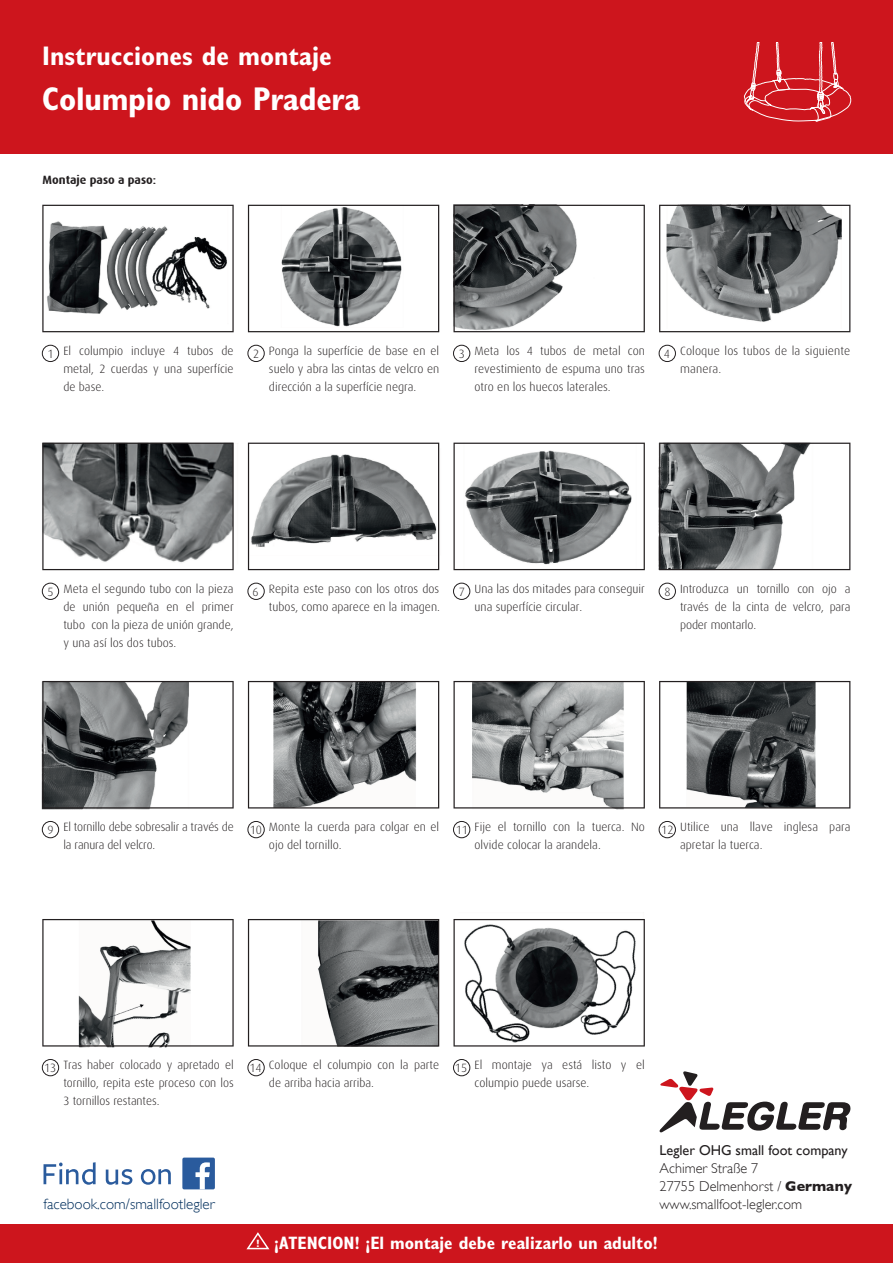
<style>
.page{position:relative;width:893px;height:1263px;background:#fff}
.page>*{position:absolute;margin:0;border:0;box-sizing:border-box;transform-origin:0 0}
.t1{font:700 condensed 33px "Gill Sans Std";letter-spacing:-.01em;color:#fff}
.t2{font:700 condensed 27px "Gill Sans Std";color:#fff}
.t3{font:700 condensed 18px "Gill Sans Std";color:#fff}
.t4{font:300 15px "Gill Sans";color:#002e5c}
.t5{font:300 14.25px/18px "Gill Sans";color:#231f20}
.t6{font:14.25px "Gill Sans";color:#231f20}
.t7{font:300 12px/18px "Dax";color:#231f20}
.t8{font:700 12px "Dax";color:#231f20}
.s1{font-weight:700}
.s2{font-family:"Dax Pro";font-stretch:normal;font-size:10.5px}
</style>
<div class="page">
<img style="left:0;top:153px;width:893px;height:1072px">
<div style="left:0;top:0;width:893px;height:153px;background:#cd151d"></div>
<svg style="left:744px;top:43px;width:104px;height:79px"></svg>
<div style="left:0;top:1225px;width:893px;height:38px;background:#cd151d"></div>
<svg style="left:659px;top:1071px;width:189px;height:62px"></svg>
<div style="left:182px;top:1157px;width:33px;height:32px;background:#2a5b9d;border-radius:2px"></div>
<svg style="left:45px;top:1162px;width:51px;height:23px"></svg>
<svg style="left:106px;top:1169px;width:26px;height:16px"></svg>
<svg style="left:141px;top:1169px;width:30px;height:16px"></svg>
<svg style="left:195px;top:1162px;width:15px;height:27px"></svg>
<svg style="left:45px;top:205px;width:189px;height:127px"></svg>
<svg style="left:659px;top:205px;width:189px;height:127px"></svg>
<svg style="left:453px;top:205px;width:192px;height:127px"></svg>
<svg style="left:248px;top:205px;width:191px;height:127px"></svg>
<div style="left:42px;top:345px;width:17px;height:17px;border:1px solid #231f20;border-radius:50%"></div>
<div style="left:248px;top:345px;width:17px;height:17px;border:1px solid #231f20;border-radius:50%"></div>
<div style="left:453px;top:345px;width:17px;height:17px;border:1px solid #231f20;border-radius:50%"></div>
<div style="left:659px;top:345px;width:17px;height:17px;border:1px solid #231f20;border-radius:50%"></div>
<svg style="left:45px;top:443px;width:189px;height:127px;background:#7b7d7f"></svg>
<svg style="left:659px;top:443px;width:189px;height:127px"></svg>
<svg style="left:453px;top:443px;width:192px;height:127px"></svg>
<svg style="left:248px;top:443px;width:191px;height:127px"></svg>
<div style="left:42px;top:583px;width:17px;height:17px;border:1px solid #231f20;border-radius:50%"></div>
<div style="left:248px;top:583px;width:17px;height:17px;border:1px solid #231f20;border-radius:50%"></div>
<div style="left:453px;top:583px;width:17px;height:17px;border:1px solid #231f20;border-radius:50%"></div>
<div style="left:659px;top:583px;width:17px;height:17px;border:1px solid #231f20;border-radius:50%"></div>
<svg style="left:45px;top:681px;width:189px;height:127px"></svg>
<svg style="left:659px;top:681px;width:189px;height:127px"></svg>
<svg style="left:453px;top:681px;width:192px;height:127px"></svg>
<svg style="left:248px;top:681px;width:191px;height:127px"></svg>
<div style="left:42px;top:821px;width:17px;height:17px;border:1px solid #231f20;border-radius:50%"></div>
<div style="left:248px;top:821px;width:17px;height:17px;border:1px solid #231f20;border-radius:50%"></div>
<div style="left:453px;top:821px;width:17px;height:17px;border:1px solid #231f20;border-radius:50%"></div>
<div style="left:659px;top:821px;width:17px;height:17px;border:1px solid #231f20;border-radius:50%"></div>
<svg style="left:45px;top:919px;width:189px;height:127px"></svg>
<svg style="left:453px;top:919px;width:192px;height:127px"></svg>
<svg style="left:248px;top:919px;width:191px;height:127px"></svg>
<div style="left:42px;top:1059px;width:17px;height:17px;border:1px solid #231f20;border-radius:50%"></div>
<div style="left:248px;top:1059px;width:17px;height:17px;border:1px solid #231f20;border-radius:50%"></div>
<div style="left:453px;top:1059px;width:17px;height:17px;border:1px solid #231f20;border-radius:50%"></div>
<svg style="left:246px;top:1232px;width:24px;height:18px"></svg>
<h2 class="t2" style="left:42px;top:40px;width:291px">Instrucciones de montaje</h2>
<h1 class="t1" style="left:42px;top:79px;width:319px">Columpio nido Pradera</h1>
<p class="t8" style="left:43px;top:173px;width:115px">Montaje paso a paso:</p>
<p class="t7" style="left:63px;top:342px;width:172px;text-align:justify;text-indent:-16px">1 El columpio incluye 4 tubos de metal, 2 cuerdas y una superfície de base.</p>
<p class="t7" style="left:269px;top:342px;width:172px;text-align:justify;text-indent:-16px">2 Ponga la superfície de base en el suelo y abra las cintas de velcro en dirección a la superfície negra.</p>
<p class="t7" style="left:475px;top:342px;width:172px;text-align:justify;text-indent:-16px">3 Meta los 4 tubos de metal con revestimiento de espuma uno tras otro en los huecos laterales.</p>
<p class="t7" style="left:680px;top:342px;width:172px;text-indent:-16px">4 Coloque los tubos de la siguiente manera.</p>
<p class="t7" style="left:63px;top:579px;width:172px;text-align:justify;text-indent:-16px">5 Meta el segundo tubo con la pieza de unión pequeña en el primer tubo con la pieza de unión grande, y una así los dos tubos.</p>
<p class="t7" style="left:253px;top:579px;width:189px;text-align:right">6 Repita este paso con los otros dos tubos, como aparece en la imagen.</p>
<p class="t7" style="left:475px;top:579px;width:172px;text-indent:-16px">7 Una las dos mitades para conseguir una superfície circular.</p>
<p class="t7" style="left:680px;top:579px;width:172px;text-align:justify;text-indent:-16px">8 Introduzca un tornillo con ojo a través de la cinta de velcro, para poder montarlo.</p>
<p class="t7" style="left:63px;top:818px;width:172px;text-indent:-16px">9 El tornillo debe sobresalir a través de la ranura del velcro.</p>
<p class="t7" style="left:269px;top:818px;width:172px;text-indent:-19px">10 Monte la cuerda para colgar en el ojo del tornillo.</p>
<p class="t7" style="left:475px;top:818px;width:172px;text-indent:-19px">11 Fije el tornillo con la tuerca. No olvide colocar la arandela.</p>
<p class="t7" style="left:680px;top:818px;width:172px;text-indent:-19px">12 Utilice una llave inglesa para apretar la tuerca.</p>
<p class="t7" style="left:63px;top:1056px;width:172px;text-align:justify;text-indent:-19px">13 Tras haber colocado y apretado el tornillo, repita este proceso con los 3 tornillos restantes.</p>
<p class="t7" style="left:269px;top:1056px;width:172px;text-indent:-20px">14 Coloque el columpio con la parte de arriba hacia arriba.</p>
<p class="t7" style="left:475px;top:1056px;width:172px;text-indent:-20px">15 El montaje ya está listo y el columpio puede usarse.</p>
<p class="t6" style="left:660px;top:1142px;width:190px">Legler OHG small foot company</p>
<p class="t5" style="left:660px;top:1159px;width:194px">Achimer Straße 7<br>27755 Delmenhorst / <span class="s1">Germany</span></p>
<p class="t4" style="left:44px;top:1195px;width:173px">facebook.com/smallfootlegler</p>
<p class="t5" style="left:660px;top:1195px;width:144px">www.smallfoot-legler.com</p>
<h3 class="t3" style="left:256px;top:1232px;width:403px"><span class="s2">!</span> ¡ATENCION! ¡El montaje debe realizarlo un adulto!</h3>
</div>
